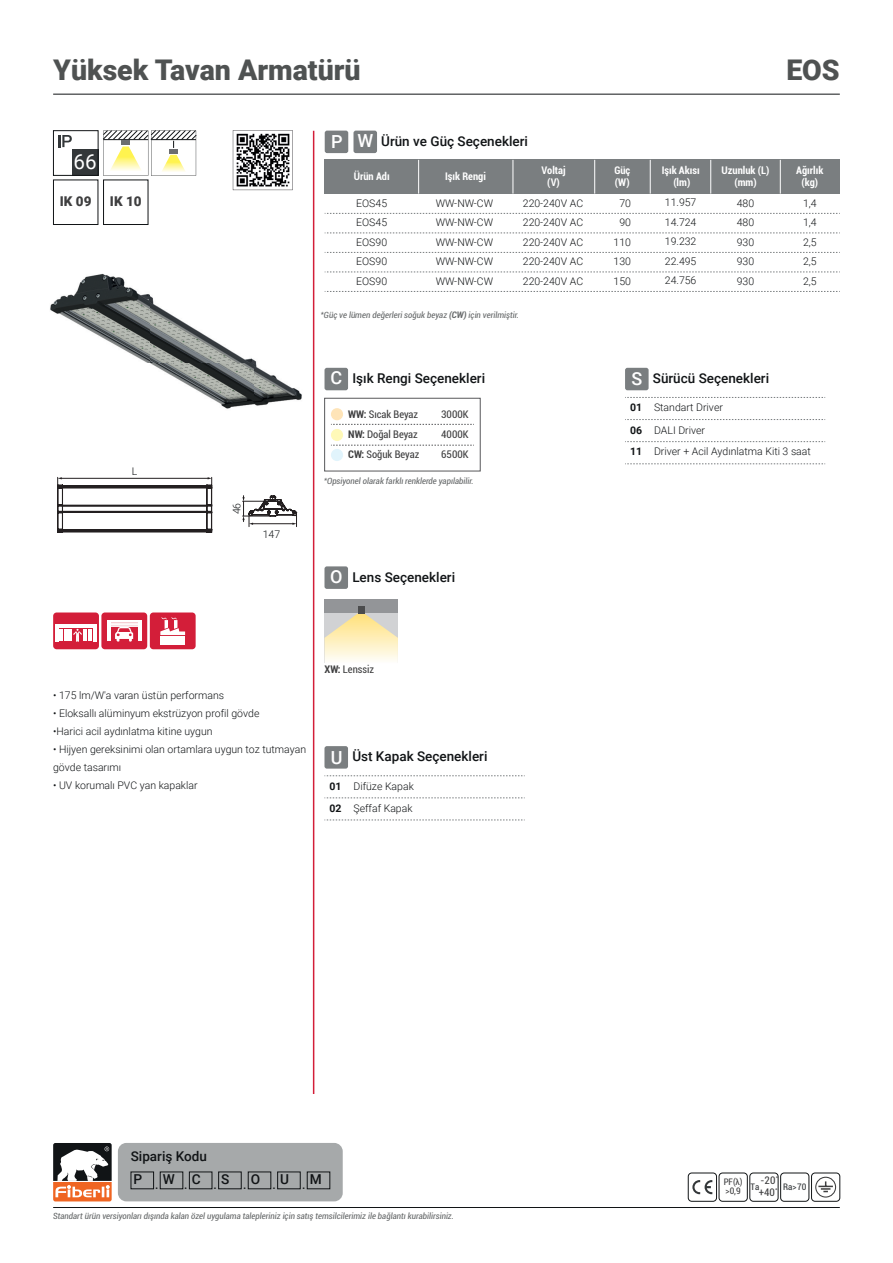
<style>
.page{position:relative;width:893px;height:1263px;background:#fff}
.page>*{position:absolute;margin:0;border:0;box-sizing:border-box;transform-origin:0 0}
.t1{font:900 28.5px "Roboto";color:#4f5252}
.t2{font:20.55px "Roboto";color:#fff}
.t3{font:500 13.65px "Roboto";color:#111416}
.t4{font:500 13.5px "Roboto";color:#111416}
.t5{font:900 13.5px "Roboto";color:#3e3e3f}
.t6{font:300 10.5px/19.5px "Roboto";color:#111416;text-align:justify}
.t7{font:condensed 10.5px/12px "Roboto";color:#3e3e3f}
.t8{font:700 condensed 10.5px/11.2px "Roboto";color:#fff;text-align:center}
.t9{font:700 10.5px/21.8px "Roboto";color:#111416}
.t10{font:italic condensed 9px "Roboto";color:#66696a}
.t11{font:condensed 9px/9px "Roboto";color:#3e3e3f}
.t12{font:condensed 9px "Roboto";color:#333739}
.s1{font-size:18px;color:#fff}
.s2{font-weight:700}
</style>
<div class="page">
<svg style="left:233px;top:130px;width:60px;height:60px"></svg>
<div style="left:118px;top:1143px;width:225px;height:58px;background:#a6a9aa;border-radius:9px"></div>
<hr style="left:53px;top:94px;width:787px;height:1px;background:#111416">
<hr style="left:53px;top:1207px;width:787px;height:1px;background:#111416">
<hr style="left:313px;top:131px;width:1px;height:963px;background:#d31e39">
<div style="left:325px;top:131px;width:23px;height:22px;background:#7a7e80;border-radius:2px"></div>
<div style="left:353px;top:131px;width:24px;height:22px;background:#7a7e80;border-radius:2px"></div>
<svg style="left:53px;top:1143px;width:59px;height:58px"></svg>
<div style="left:150px;top:612px;width:46px;height:37px;background:#d31e39;border-radius:3px"></div>
<svg style="left:101px;top:612px;width:46px;height:37px"></svg>
<hr style="left:107px;top:620px;width:3px;height:21px;background:#fff">
<hr style="left:138px;top:620px;width:3px;height:21px;background:#fff">
<hr style="left:108px;top:620px;width:33px;height:2px;background:#fff">
<svg style="left:115px;top:627px;width:18px;height:14px"></svg>
<div style="left:53px;top:612px;width:46px;height:37px;background:#d31e39;border-radius:3px"></div>
<hr style="left:55px;top:624px;width:41px;height:4px;background:#fff">
<hr style="left:55px;top:624px;width:4px;height:17px;background:#fff">
<hr style="left:93px;top:624px;width:4px;height:17px;background:#fff">
<svg style="left:59px;top:629px;width:33px;height:12px"></svg>
<div style="left:160px;top:636px;width:25px;height:8px;background:#fff"></div>
<svg style="left:160px;top:617px;width:25px;height:18px"></svg>
<div style="left:72px;top:149px;width:26px;height:27px;background:#333739"></div>
<svg style="left:58px;top:135px;width:14px;height:12px"></svg>
<div style="left:53px;top:130px;width:45px;height:46px;border:1px solid #111416"></div>
<svg style="left:103px;top:130px;width:93px;height:46px"></svg>
<div style="left:53px;top:180px;width:45px;height:45px;border:1px solid #111416"></div>
<div style="left:103px;top:180px;width:45px;height:45px;border:1px solid #111416"></div>
<div style="left:131px;top:1172px;width:23px;height:17px;border:1px solid #111416"></div>
<div style="left:160px;top:1172px;width:23px;height:17px;border:1px solid #111416"></div>
<div style="left:189px;top:1172px;width:23px;height:17px;border:1px solid #111416"></div>
<div style="left:218px;top:1172px;width:23px;height:17px;border:1px solid #111416"></div>
<div style="left:248px;top:1172px;width:23px;height:17px;border:1px solid #111416"></div>
<div style="left:277px;top:1172px;width:23px;height:17px;border:1px solid #111416"></div>
<div style="left:307px;top:1172px;width:23px;height:17px;border:1px solid #111416"></div>
<svg style="left:325px;top:213px;width:515px;height:1px"></svg>
<svg style="left:325px;top:233px;width:515px;height:1px"></svg>
<svg style="left:325px;top:252px;width:515px;height:1px"></svg>
<svg style="left:325px;top:272px;width:515px;height:1px"></svg>
<svg style="left:325px;top:291px;width:515px;height:1px"></svg>
<div style="left:325px;top:160px;width:515px;height:34px;background:#7a7e80"></div>
<hr style="left:512px;top:160px;width:1px;height:34px;background:#fff">
<hr style="left:418px;top:160px;width:1px;height:34px;background:#fff">
<hr style="left:594px;top:160px;width:1px;height:34px;background:#fff">
<hr style="left:650px;top:160px;width:1px;height:34px;background:#fff">
<hr style="left:710px;top:160px;width:1px;height:34px;background:#fff">
<hr style="left:780px;top:160px;width:1px;height:34px;background:#fff">
<div style="left:625px;top:368px;width:24px;height:22px;background:#7a7e80;border-radius:2px"></div>
<svg style="left:625px;top:397px;width:200px;height:1px"></svg>
<svg style="left:625px;top:419px;width:200px;height:1px"></svg>
<svg style="left:625px;top:441px;width:200px;height:1px"></svg>
<svg style="left:625px;top:464px;width:200px;height:1px"></svg>
<div style="left:324px;top:746px;width:24px;height:23px;background:#7a7e80;border-radius:2px"></div>
<svg style="left:324px;top:775px;width:201px;height:1px"></svg>
<svg style="left:324px;top:798px;width:201px;height:1px"></svg>
<svg style="left:324px;top:820px;width:201px;height:1px"></svg>
<div style="left:324px;top:368px;width:24px;height:22px;background:#7a7e80;border-radius:2px"></div>
<svg style="left:331px;top:424px;width:143px;height:1px"></svg>
<svg style="left:331px;top:445px;width:143px;height:1px"></svg>
<div style="left:331px;top:408px;width:12px;height:12px;background:#fee4b8;border-radius:50%"></div>
<div style="left:331px;top:429px;width:12px;height:12px;background:#fff9b8;border-radius:50%"></div>
<div style="left:331px;top:449px;width:12px;height:12px;background:#e1f4fc;border-radius:50%"></div>
<div style="left:324px;top:398px;width:156px;height:73px;border:1px solid #57585a"></div>
<svg style="left:242px;top:495px;width:55px;height:32px"></svg>
<svg style="left:57px;top:477px;width:155px;height:56px"></svg>
<div style="left:324px;top:566px;width:24px;height:23px;background:#7a7e80;border-radius:2px"></div>
<div style="left:324px;top:599px;width:74px;height:14px;background:#939598"></div>
<svg style="left:324px;top:613px;width:74px;height:50px;background:#f3e9c8"></svg>
<div style="left:358px;top:606px;width:6px;height:7px;background:#4b4c4d"></div>
<img style="left:235px;top:133px;width:55px;height:55px">
<div style="left:688px;top:1173px;width:29px;height:28px;border:1px solid #111416;border-radius:4px"></div>
<svg style="left:692px;top:1180px;width:20px;height:14px"></svg>
<div style="left:750px;top:1173px;width:28px;height:28px;border:1px solid #111416;border-radius:4px"></div>
<div style="left:780px;top:1173px;width:29px;height:28px;border:1px solid #111416;border-radius:4px"></div>
<div style="left:811px;top:1173px;width:29px;height:28px;border:1px solid #111416;border-radius:4px"></div>
<div style="left:815px;top:1177px;width:21px;height:20px;border:1px solid #3e3e3f;border-radius:50%"></div>
<svg style="left:818px;top:1181px;width:15px;height:11px"></svg>
<div style="left:719px;top:1173px;width:28px;height:28px;border:1px solid #111416;border-radius:4px"></div>
<img style="left:50px;top:273px;width:252px;height:136px">
<h1 class="t1" style="left:53px;top:50px;width:309px">Yüksek Tavan Armatürü</h1>
<p class="t4" style="left:331px;top:132px;width:198px"><span class="s1">P W</span> Ürün ve Güç Seçenekleri</p>
<h1 class="t1" style="left:786px;top:50px;width:55px">EOS</h1>
<h2 class="t2" style="left:74px;top:147px;width:25px">66</h2>
<p class="t5" style="left:60px;top:192px;width:33px">IK 09</p>
<p class="t5" style="left:110px;top:192px;width:33px">IK 10</p>
<p class="t6" style="left:132px;top:461px;width:7px">L</p>
<p class="t6" style="left:226px;top:514px;width:13px;rotate:-90deg">46</p>
<p class="t6" style="left:263px;top:524px;width:19px">147</p>
<p class="t8" style="left:614px;top:165px;width:17px;text-align:left">Güç (W)</p>
<p class="t8" style="left:721px;top:165px;width:49px">Uzunluk (L) (mm)</p>
<p class="t8" style="left:354px;top:170px;width:37px">Ürün Adı</p>
<p class="t8" style="left:445px;top:170px;width:42px">Işık Rengi</p>
<p class="t8" style="left:542px;top:165px;width:25px">Voltaj (V)</p>
<p class="t8" style="left:662px;top:165px;width:40px">Işık Akısı (lm)</p>
<p class="t8" style="left:796px;top:165px;width:29px">Ağırlık (kg)</p>
<p class="t6" style="left:523px;top:193px;width:62px">220-240V AC 220-240V AC 220-240V AC 220-240V AC 220-240V AC</p>
<p class="t6" style="left:614px;top:193px;width:19px;text-align:center">70<br>90<br>110<br>130<br>150</p>
<p class="t6" style="left:665px;top:192px;width:33px">11.957<br>14.724<br>19.232<br>22.495<br>24.756</p>
<p class="t6" style="left:737px;top:193px;width:19px">480<br>480<br>930<br>930<br>930</p>
<p class="t6" style="left:356px;top:193px;width:32px">EOS45<br>EOS45<br>EOS90<br>EOS90<br>EOS90</p>
<p class="t6" style="left:436px;top:193px;width:59px">WW-NW-CW WW-NW-CW WW-NW-CW WW-NW-CW WW-NW-CW</p>
<p class="t6" style="left:803px;top:193px;width:15px">1,4<br>1,4<br>2,5<br>2,5<br>2,5</p>
<p class="t10" style="left:320px;top:309px;width:200px">*Güç ve lümen değerleri soğuk beyaz <span class="s2">(CW)</span> için verilmiştir.</p>
<p class="t4" style="left:331px;top:369px;width:156px"><span class="s1">C</span> Işık Rengi Seçenekleri</p>
<p class="t7" style="left:348px;top:407px;width:71px"><span class="s2">WW:</span> Sıcak Beyaz</p>
<p class="t7" style="left:441px;top:407px;width:29px">3000K</p>
<p class="t7" style="left:348px;top:428px;width:71px"><span class="s2">NW:</span> Doğal Beyaz</p>
<p class="t7" style="left:441px;top:428px;width:29px">4000K</p>
<p class="t7" style="left:348px;top:448px;width:73px"><span class="s2">CW:</span> Soğuk Beyaz</p>
<p class="t7" style="left:441px;top:448px;width:29px">6500K</p>
<p class="t10" style="left:324px;top:475px;width:151px">*Opsiyonel olarak farklı renklerde yapılabilir.</p>
<p class="t4" style="left:330px;top:567px;width:127px"><span class="s1">O</span> Lens Seçenekleri</p>
<p class="t4" style="left:631px;top:369px;width:139px"><span class="s1">S</span> Sürücü Seçenekleri</p>
<p class="t6" style="left:654px;top:396px;width:158px;line-height:21.9px;text-align:left;text-indent:-24px"><span class="s2">01</span> Standart Driver<br>DALI Driver<br>Driver + Acil Aydınlatma Kiti 3 saat</p>
<p class="t9" style="left:630px;top:419px;width:14px">06<br>11</p>
<p class="t6" style="left:53px;top:685px;width:173px">• 175 lm/W'a varan üstün performans</p>
<p class="t6" style="left:53px;top:703px;width:208px">• Eloksallı alüminyum ekstrüzyon profil gövde</p>
<p class="t6" style="left:53px;top:721px;width:161px">•Harici acil aydınlatma kitine uygun</p>
<p class="t6" style="left:53px;top:739px;width:255px;line-height:18px">• Hijyen gereksinimi olan ortamlara uygun toz tutmayan gövde tasarımı</p>
<p class="t6" style="left:53px;top:775px;width:146px">• UV korumalı PVC yan kapaklar</p>
<p class="t7" style="left:324px;top:663px;width:51px"><span class="s2">XW:</span> Lenssiz</p>
<p class="t4" style="left:331px;top:747px;width:158px"><span class="s1">U</span> Üst Kapak Seçenekleri</p>
<p class="t6" style="left:330px;top:774px;width:86px;line-height:22.2px"><span class="s2">01</span> Difüze Kapak<br><span class="s2">02</span> Şeffaf Kapak</p>
<p class="t4" style="left:131px;top:1146px;width:78px">Sipariş Kodu</p>
<h3 class="t3" style="left:134px;top:1170px;width:69px">P <sub>.</sub>W <sub>.</sub>C</h3>
<h3 class="t3" style="left:214px;top:1170px;width:110px">S<sub>.</sub> <sub>.</sub>O <sub>.</sub>U <sub>.</sub>M</h3>
<p class="t10" style="left:53px;top:1210px;width:402px">Standart ürün versiyonları dışında kalan özel uygulama talepleriniz için satış temsilcilerimiz ile bağlantı kurabilirsiniz.</p>
<p class="t11" style="left:724px;top:1177px;width:20px">PF(λ) &gt;0,9</p>
<p class="t7" style="left:759px;top:1174px;width:21px">-20˚ +40˚</p>
<p class="t12" style="left:783px;top:1180px;width:25px">Ra&gt;70</p>
<p class="t12" style="left:750px;top:1180px;width:10px">Ta</p>
</div>
